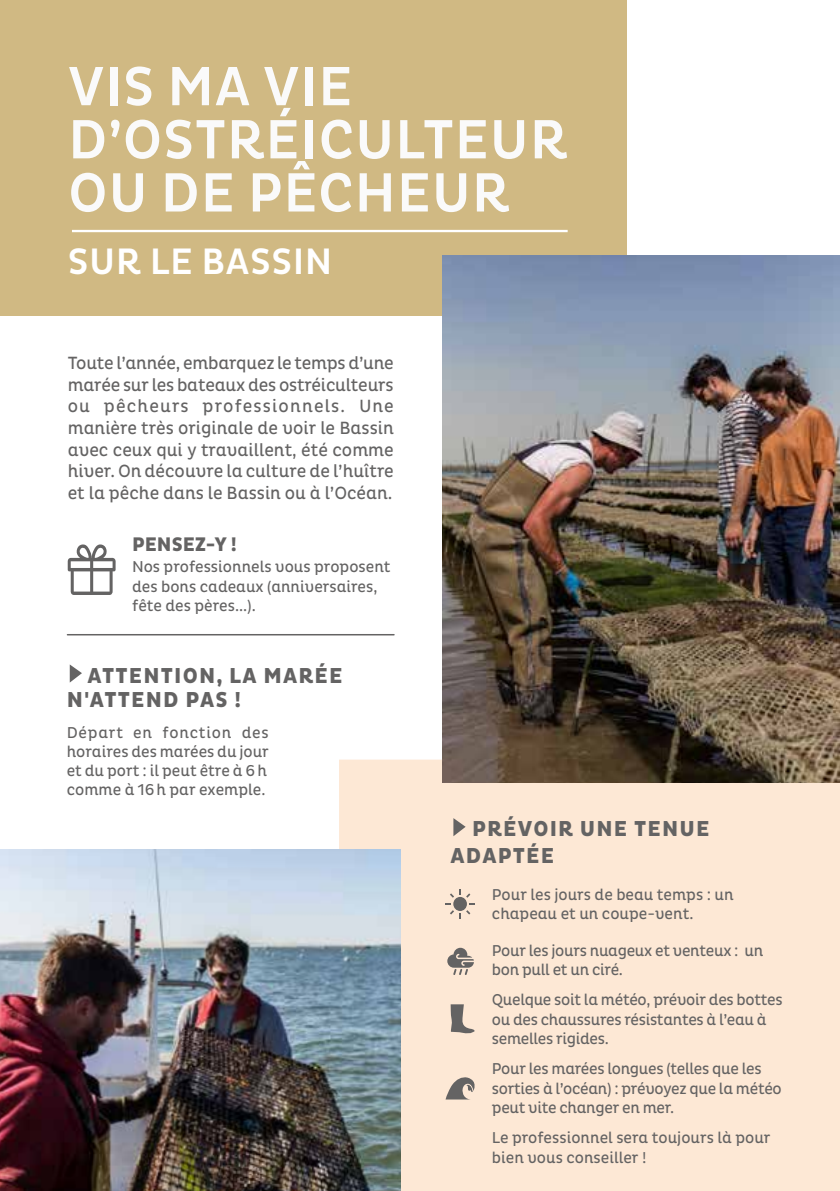
<style>
.page{position:relative;width:840px;height:1191px;background:#fff}
.page>*{position:absolute;margin:0;border:0;box-sizing:border-box;transform-origin:0 0}
.t1{font:500 56.2px/53.2px "Pluto Cond";letter-spacing:.015em;color:#fafafa}
.t2{font:500 37.4px "Pluto Cond";letter-spacing:.015em;color:#fff}
.t3{font:800 22px/24px "Pluto Cond";letter-spacing:.055em;color:#646363}
.t4{font:800 20px "Pluto Cond";color:#646363}
.t5{font:18px/21.6px "Pluto Cond";color:#646363;text-align:justify}
.t6{font:16px/19.2px "Pluto Cond";letter-spacing:-.005em;color:#646363}
</style>
<div class="page">
<div style="left:0;top:0;width:626px;height:316px;background:#d0b983"></div>
<div style="left:339px;top:759px;width:500px;height:432px;background:#fde8d5"></div>
<img style="left:442px;top:255px;width:397px;height:527px">
<hr style="left:67px;top:634px;width:327px;height:1px;background:#646363">
<svg style="left:70px;top:664px;width:12px;height:18px"></svg>
<div style="left:453px;top:897px;width:13px;height:14px;background:#646363;border-radius:50%"></div>
<svg style="left:450px;top:889px;width:10px;height:8px"></svg>
<svg style="left:466px;top:903px;width:8px;height:11px"></svg>
<svg style="left:445px;top:903px;width:15px;height:16px"></svg>
<svg style="left:466px;top:893px;width:4px;height:4px"></svg>
<svg style="left:447px;top:947px;width:26px;height:28px"></svg>
<svg style="left:445px;top:1077px;width:30px;height:22px"></svg>
<svg style="left:450px;top:1004px;width:24px;height:30px"></svg>
<hr style="left:72px;top:230px;width:495px;height:2px;background:#fff">
<svg style="left:453px;top:818px;width:12px;height:18px"></svg>
<img style="left:0;top:849px;width:400px;height:342px">
<svg style="left:68px;top:544px;width:48px;height:51px"></svg>
<h1 class="t1" style="left:68px;top:61px;width:500px">VIS MA VIE<br>D’OSTRÉICULTEUR<br>OU DE PÊCHEUR</h1>
<h2 class="t2" style="left:68px;top:240px;width:266px">SUR LE BASSIN</h2>
<p class="t5" style="left:68px;top:352px;width:327px">Toute l’année, embarquez le temps d’une marée sur les bateaux des ostréiculteurs ou pêcheurs professionnels. Une manière très originale de voir le Bassin avec ceux qui y travaillent, été comme hiver. On découvre la culture de l’huître et la pêche dans le Bassin ou à l’Océan.</p>
<p class="t4" style="left:132px;top:533px;width:106px">PENSEZ-Y !</p>
<p class="t6" style="left:132px;top:557px;width:260px">Nos professionnels vous proposent des bons cadeaux (anniversaires, fête des pères...).</p>
<h3 class="t3" style="left:67px;top:664px;width:277px;text-indent:21px">ATTENTION, LA MARÉE<br>N'ATTEND PAS !</h3>
<p class="t6" style="left:67px;top:722px;width:204px">Départ en fonction des horaires des marées du jour et du port : il peut être à 6h comme à 16h par exemple.</p>
<h3 class="t3" style="left:450px;top:816px;width:260px;line-height:26.4px;text-indent:22px">PRÉVOIR UNE TENUE<br>ADAPTÉE</h3>
<p class="t6" style="left:491px;top:885px;width:243px">Pour les jours de beau temps : un chapeau et un coupe-vent.</p>
<p class="t6" style="left:491px;top:941px;width:273px">Pour les jours nuageux et venteux : un bon pull et un ciré.</p>
<p class="t6" style="left:491px;top:990px;width:292px">Quelque soit la météo, prévoir des bottes ou des chaussures résistantes à l’eau à semelles rigides.</p>
<p class="t6" style="left:491px;top:1059px;width:291px">Pour les marées longues (telles que les sorties à l’océan) : prévoyez que la météo peut vite changer en mer.</p>
<p class="t6" style="left:491px;top:1128px;width:280px">Le professionnel sera toujours là pour bien vous conseiller !</p>
</div>
